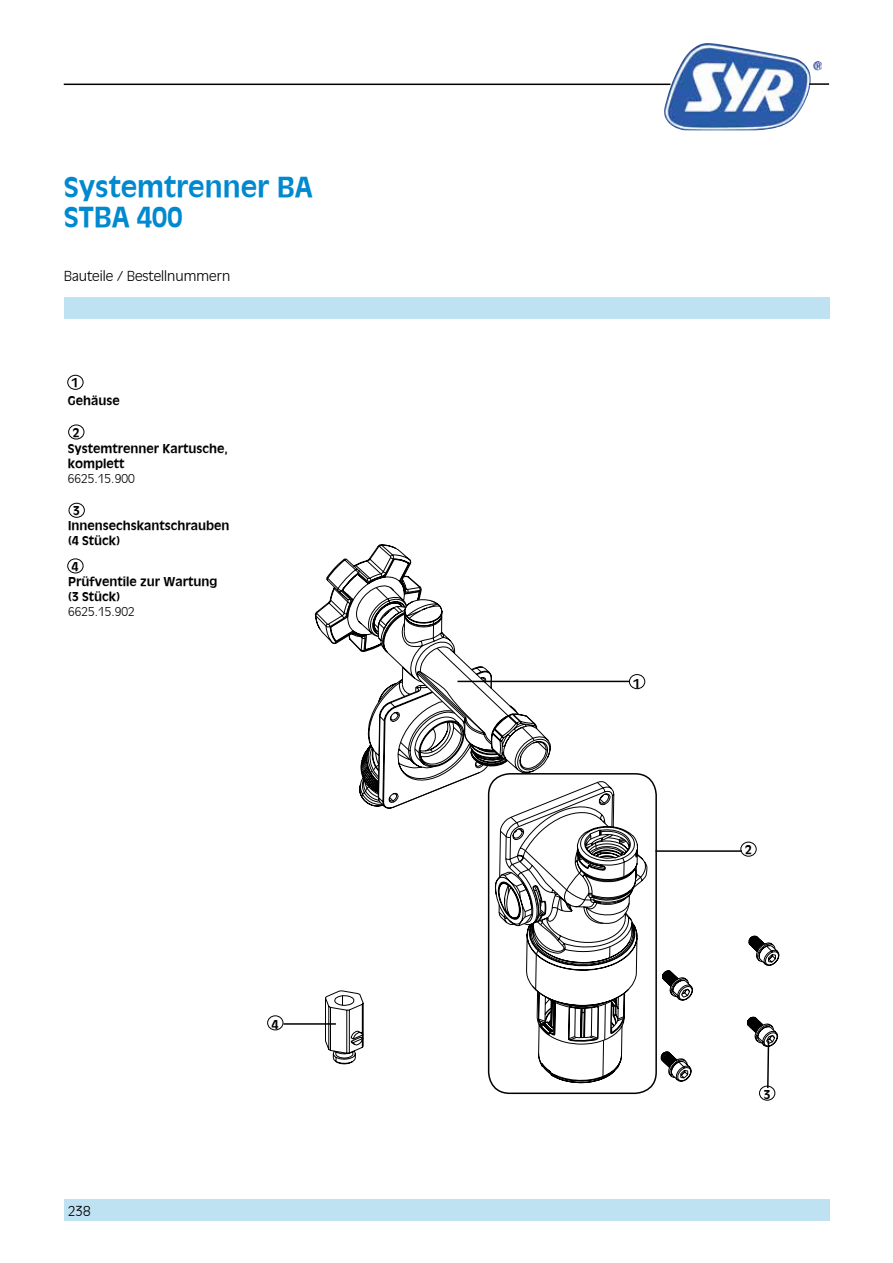
<style>
.page{position:relative;width:893px;height:1263px;background:#fff}
.page>*{position:absolute;margin:0;border:0;box-sizing:border-box;transform-origin:0 0}
.t1{font:700 27px/30px "Ant Oliv";color:#0089cf}
.t2{font:300 13.5px "Ant Oliv";color:#000}
.t3{font:700 12px/15.1px "Ant Oliv";color:#000}
.t4{font:300 12px "Ant Oliv";color:#000}
</style>
<div class="page">
<div style="left:64px;top:298px;width:765px;height:21px;background:#bfe2f3"></div>
<div style="left:64px;top:1199px;width:765px;height:21px;background:#bfe2f3"></div>
<img style="left:663px;top:43px;width:159px;height:87px">
<hr style="left:64px;top:84px;width:606px;height:1px;background:#000">
<hr style="left:809px;top:83px;width:20px;height:2px;background:#000">
<svg style="left:653px;top:942px;width:123px;height:139px"></svg>
<svg style="left:315px;top:544px;width:452px;height:403px"></svg>
<svg style="left:324px;top:614px;width:324px;height:469px"></svg>
<div style="left:67px;top:375px;width:16px;height:15px;border:1px solid #000;border-radius:50%"></div>
<div style="left:68px;top:425px;width:16px;height:14px;border:1px solid #000;border-radius:50%"></div>
<div style="left:69px;top:503px;width:16px;height:15px;border:1px solid #000;border-radius:50%"></div>
<div style="left:67px;top:558px;width:16px;height:15px;border:1px solid #000;border-radius:50%"></div>
<div style="left:488px;top:773px;width:169px;height:321px;border:2px solid #000;border-radius:21px"></div>
<div style="left:629px;top:674px;width:16px;height:15px;border:1px solid #000;border-radius:50%"></div>
<div style="left:740px;top:842px;width:17px;height:14px;border:1px solid #000;border-radius:50%"></div>
<hr style="left:655px;top:850px;width:87px;height:2px;background:#000">
<div style="left:759px;top:1086px;width:16px;height:14px;border:1px solid #000;border-radius:50%"></div>
<svg style="left:766px;top:1039px;width:4px;height:50px"></svg>
<div style="left:267px;top:1015px;width:16px;height:15px;border:1px solid #000;border-radius:50%"></div>
<hr style="left:457px;top:681px;width:172px;height:1px;background:#000">
<hr style="left:283px;top:1023px;width:53px;height:2px;background:#000">
<h1 class="t1" style="left:64px;top:170px;width:250px">Systemtrenner BA<br>STBA 400</h1>
<p class="t2" style="left:64px;top:268px;width:168px">Bauteile / Bestellnummern</p>
<p class="t3" style="left:72px;top:375px;width:8px">1</p>
<p class="t3" style="left:68px;top:392px;width:54px">Gehäuse</p>
<p class="t3" style="left:68px;top:424px;width:161px;line-height:16.2px;text-indent:5px">2<br>Systemtrenner Kartusche,</p>
<p class="t3" style="left:68px;top:456px;width:58px">komplett</p>
<p class="t4" style="left:68px;top:472px;width:68px">6625.15.900</p>
<p class="t3" style="left:68px;top:503px;width:163px;text-indent:5px">3<br>Innensechskantschrauben (4 Stück)</p>
<p class="t3" style="left:72px;top:558px;width:8px">4</p>
<p class="t3" style="left:68px;top:574px;width:151px">Prüfventile zur Wartung (3 Stück)</p>
<p class="t4" style="left:68px;top:605px;width:68px">6625.15.902</p>
<p class="t2" style="left:68px;top:1203px;width:24px">238</p>
<p class="t3" style="left:272px;top:1016px;width:8px">4</p>
<p class="t3" style="left:634px;top:675px;width:8px">1</p>
<p class="t3" style="left:745px;top:841px;width:8px">2</p>
<p class="t3" style="left:764px;top:1086px;width:8px">3</p>
</div>
